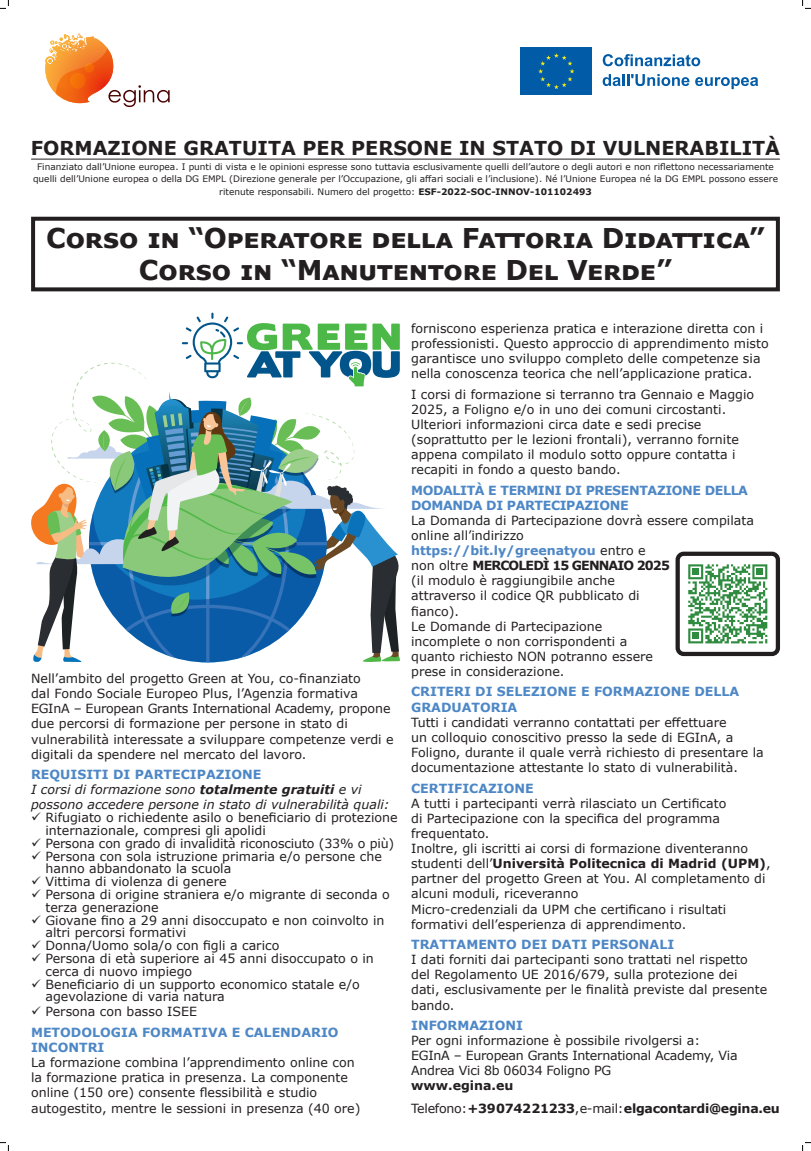
<style>
.page{position:relative;width:811px;height:1151px;background:#fff}
.page>*{position:absolute;margin:0;border:0;box-sizing:border-box;transform-origin:0 0}
.t1{font:700 27.2px/32.6px "Verdana";letter-spacing:-.015em;color:#231f20;text-align:center}
.t2{font:700 19.16px "Verdana";color:#231f20}
.t3{font:12.6px/15.1px "Verdana";color:#231f20}
.t4{font:700 12.6px/15.1px "Verdana";color:#4d87c6}
.t5{font:italic 12.6px/15.1px "Verdana";color:#231f20}
.t6{font:12.6px/15.1px "Verdana";letter-spacing:-.02em;color:#231f20}
.t7{font:700 12.6px/15.1px "Verdana";letter-spacing:-.07em;color:#4d87c6}
.t8{font:700 12.6px/15.1px "Verdana";letter-spacing:-.03em;color:#4d87c6}
.t9{font:700 12.6px "Verdana";letter-spacing:-.02em;color:#231f20}
.t10{font:700 12.6px "Verdana";color:#231f20}
.t11{font:8.96px "Verdana";color:#231f20}
.s1{font-weight:700}
.s2{font-weight:400;color:#231f20}
.s3{color:#231f20}
.s4{font-weight:400}
</style>
<div class="page">
<div style="left:31px;top:217px;width:748px;height:74px;border:4px solid #231f20"></div>
<div style="left:520px;top:47px;width:72px;height:48px;background:#015ba7"></div>
<svg style="left:538px;top:53px;width:36px;height:36px"></svg>
<svg style="left:602px;top:54px;width:98px;height:12px"></svg>
<svg style="left:602px;top:74px;width:87px;height:12px"></svg>
<svg style="left:695px;top:77px;width:63px;height:12px"></svg>
<svg style="left:45px;top:33px;width:125px;height:74px"></svg>
<svg style="left:84px;top:63px;width:10px;height:10px"></svg>
<div style="left:70px;top:73px;width:16px;height:16px;background:#f36e08;border-radius:50%"></div>
<hr style="left:31px;top:159px;width:748px;height:1px;background:#231f20">
<svg style="left:31px;top:313px;width:369px;height:349px"></svg>
<svg style="left:688px;top:564px;width:79px;height:79px"></svg>
<div style="left:692px;top:633px;width:7px;height:6px;background:#2f8b40"></div>
<div style="left:675px;top:551px;width:105px;height:105px;border:4px solid #231f20;border-radius:6px"></div>
<svg style="left:0;top:0;width:9px;height:9px"></svg>
<svg style="left:0;top:1142px;width:9px;height:9px"></svg>
<svg style="left:802px;top:0;width:8px;height:9px"></svg>
<svg style="left:802px;top:1142px;width:8px;height:9px"></svg>
<p class="t2" style="left:31px;top:135px;width:750px">FORMAZIONE GRATUITA PER PERSONE IN STATO DI VULNERABILITÀ</p>
<p class="t11" style="left:37px;top:161px;width:738px">Finanziato dall’Unione europea. I punti di vista e le opinioni espresse sono tuttavia esclusivamente quelli dell’autore o degli autori e non riflettono necessariamente</p>
<p class="t11" style="left:33px;top:173px;width:746px">quelli dell’Unione europea o della DG EMPL (Direzione generale per l’Occupazione, gli affari sociali e l’inclusione). Né l’Unione Europea né la DG EMPL possono essere</p>
<p class="t11" style="left:219px;top:185px;width:374px">ritenute responsabili. Numero del progetto: <span class="s1">ESF-2022-SOC-INNOV-101102493</span></p>
<p class="t1" style="left:46px;top:221px;width:720px">Corso in “Operatore della Fattoria Didattica”<br>Corso in “Manutentore Del Verde”</p>
<p class="t3" style="left:31px;top:671px;width:364px">Nell’ambito del progetto Green at You, co-finanziato<br>dal Fondo Sociale Europeo Plus, l’Agenzia formativa EGInA – European Grants International Academy, propone due percorsi di formazione per persone in stato di vulnerabilità interessate a sviluppare competenze verdi e digitali da spendere nel mercato del lavoro.</p>
<p class="t4" style="left:31px;top:766px;width:232px">REQUISITI DI PARTECIPAZIONE</p>
<p class="t5" style="left:31px;top:782px;width:360px">I corsi di formazione sono <span class="s1">totalmente gratuiti</span> e vi possono accedere persone in stato di vulnerabilità quali:</p>
<p class="t3" style="left:45px;top:810px;width:353px">Rifugiato o richiedente asilo o beneficiario di protezione</p>
<p class="t3" style="left:45px;top:822px;width:222px">internazionale, compresi gli apolidi</p>
<p class="t3" style="left:45px;top:835px;width:350px">Persona con grado di invalidità riconosciuto (33% o più)</p>
<p class="t3" style="left:45px;top:848px;width:338px">Persona con sola istruzione primaria e/o persone che</p>
<p class="t3" style="left:45px;top:861px;width:187px">hanno abbandonato la scuola</p>
<p class="t3" style="left:45px;top:874px;width:183px">Vittima di violenza di genere</p>
<p class="t3" style="left:45px;top:886px;width:346px">Persona di origine straniera e/o migrante di seconda o</p>
<p class="t3" style="left:45px;top:899px;width:115px">terza generazione</p>
<p class="t3" style="left:45px;top:912px;width:340px">Giovane fino a 29 anni disoccupato e non coinvolto in</p>
<p class="t3" style="left:45px;top:925px;width:142px">altri percorsi formativi</p>
<p class="t3" style="left:45px;top:938px;width:235px">Donna/Uomo sola/o con figli a carico</p>
<p class="t3" style="left:45px;top:950px;width:330px">Persona di età superiore ai 45 anni disoccupato o in</p>
<p class="t3" style="left:45px;top:963px;width:148px">cerca di nuovo impiego</p>
<p class="t3" style="left:45px;top:976px;width:316px">Beneficiario di un supporto economico statale e/o</p>
<p class="t3" style="left:45px;top:989px;width:181px">agevolazione di varia natura</p>
<p class="t3" style="left:45px;top:1004px;width:153px">Persona con basso ISEE</p>
<p class="t4" style="left:31px;top:1024px;width:309px">METODOLOGIA FORMATIVA E CALENDARIO<br>INCONTRI</p>
<p class="t3" style="left:31px;top:1055px;width:331px">La formazione combina l’apprendimento online con la formazione pratica in presenza. La componente online (150 ore) consente flessibilità e studio autogestito, mentre le sessioni in presenza (40 ore)</p>
<p class="t3" style="left:411px;top:320px;width:359px">forniscono esperienza pratica e interazione diretta con i professionisti. Questo approccio di apprendimento misto garantisce uno sviluppo completo delle competenze sia nella conoscenza teorica che nell’applicazione pratica.</p>
<p class="t3" style="left:411px;top:386px;width:344px">I corsi di formazione si terranno tra Gennaio e Maggio 2025, a Foligno e/o in uno dei comuni circostanti.<br>Ulteriori informazioni circa date e sedi precise (soprattutto per le lezioni frontali), verranno fornite appena compilato il modulo sotto oppure contatta i recapiti in fondo a questo bando.</p>
<p class="t8" style="left:411px;top:482px;width:338px">MODALITÀ E TERMINI DI PRESENTAZIONE DELLA<br>DOMANDA DI PARTECIPAZIONE</p>
<p class="t3" style="left:411px;top:512px;width:344px">La Domanda di Partecipazione dovrà essere compilata online all’indirizzo</p>
<p class="t7" style="left:411px;top:543px;width:260px">https://bit.ly/greenatyou <span class="s2">entro e non oltre</span> <span class="s3">MERCOLEDÌ 15 GENNAIO 2025</span></p>
<p class="t3" style="left:411px;top:573px;width:230px">(il modulo è raggiungibile anche attraverso il codice QR pubblicato di fianco).</p>
<p class="t3" style="left:411px;top:618px;width:243px">Le Domande di Partecipazione incomplete o non corrispondenti a quanto richiesto NON potranno essere prese in considerazione.</p>
<p class="t4" style="left:411px;top:684px;width:330px">CRITERI DI SELEZIONE E FORMAZIONE DELLA<br>GRADUATORIA</p>
<p class="t3" style="left:411px;top:714px;width:354px">Tutti i candidati verranno contattati per effettuare<br>un colloquio conoscitivo presso la sede di EGInA, a Foligno, durante il quale verrà richiesto di presentare la documentazione attestante lo stato di vulnerabilità.</p>
<p class="t4" style="left:411px;top:780px;width:124px">CERTIFICAZIONE</p>
<p class="t3" style="left:411px;top:795px;width:317px">A tutti i partecipanti verrà rilasciato un Certificato di Partecipazione con la specifica del programma frequentato.</p>
<p class="t3" style="left:411px;top:840px;width:361px">Inoltre, gli iscritti ai corsi di formazione diventeranno studenti dell’<span class="s1">Università Politecnica di Madrid (UPM)</span>, partner del progetto Green at You. Al completamento di alcuni moduli, riceveranno<br>Micro-credenziali da UPM che certificano i risultati formativi dell’esperienza di apprendimento.</p>
<p class="t4" style="left:411px;top:936px;width:264px">TRATTAMENTO DEI DATI PERSONALI</p>
<p class="t3" style="left:411px;top:952px;width:357px">I dati forniti dai partecipanti sono trattati nel rispetto del Regolamento UE 2016/679, sulla protezione dei dati, esclusivamente per le finalità previste dal presente bando.</p>
<p class="t4" style="left:411px;top:1017px;width:113px">INFORMAZIONI</p>
<p class="t3" style="left:411px;top:1032px;width:290px">Per ogni informazione è possibile rivolgersi a:</p>
<p class="t6" style="left:411px;top:1048px;width:328px">EGInA – European Grants International Academy, Via<br>Andrea Vici 8b 06034 Foligno PG</p>
<p class="t10" style="left:411px;top:1077px;width:104px">www.egina.eu</p>
<p class="t9" style="left:411px;top:1099px;width:370px"><span class="s4">Telefono:</span> +39 0742 21233<span class="s4">, e-mail:</span> elgacontardi@egina.eu</p>
</div>
